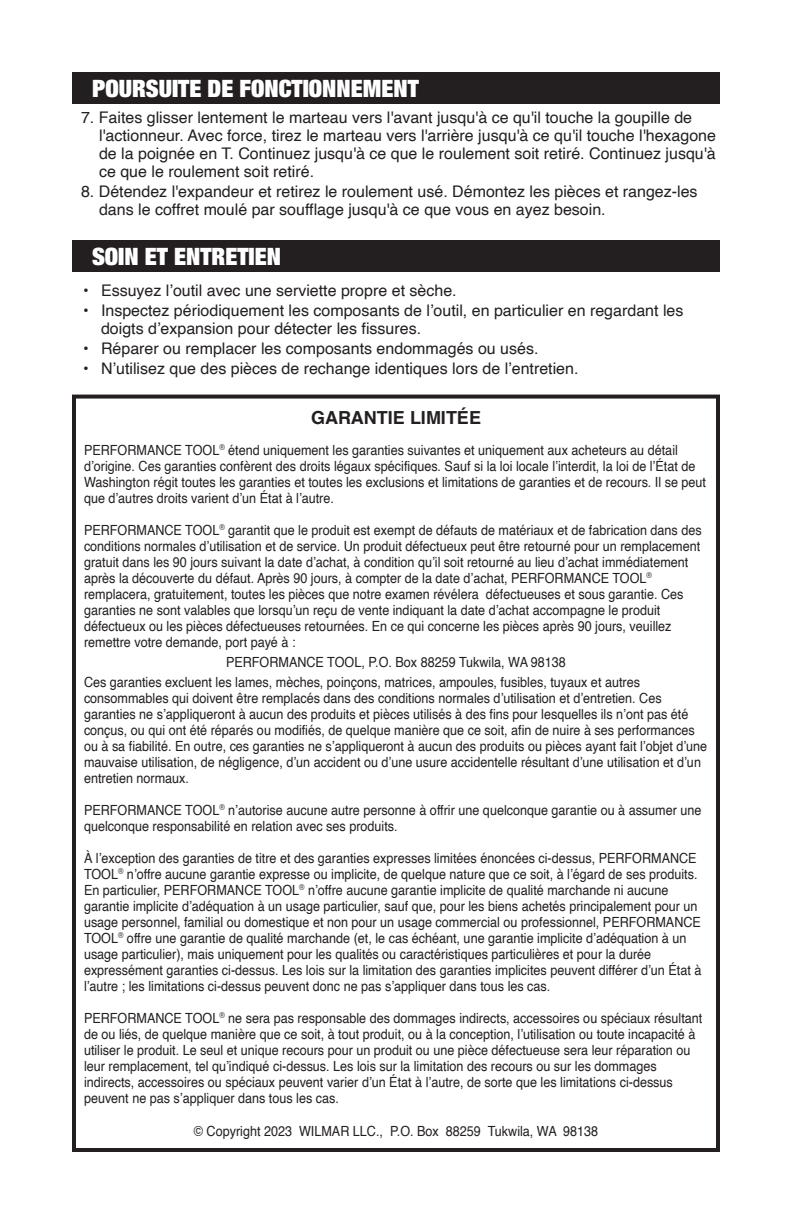
<style>
.page{position:relative;width:792px;height:1224px;background:#fff}
.page>*{position:absolute;margin:0;border:0;box-sizing:border-box;transform-origin:0 0}
.t1{font:900 expanded 24px "Helvetica Neue";color:#fff}
.t2{font:700 18px "Helvetica";color:#231f20}
.t3{font:16px/18px "Helvetica";color:#231f20}
.t4{font:14px/16px "Helvetica";color:#231f20;scale:.9 1}
</style>
<div class="page">
<div style="left:72px;top:240px;width:648px;height:31px;background:#231f20"></div>
<div style="left:72px;top:72px;width:648px;height:31px;background:#231f20"></div>
<div style="left:72px;top:395px;width:648px;height:757px;border:4px solid #231f20"></div>
<p class="t1" style="left:92px;top:73px;width:328px">POURSUITE DE FONCTIONNEMENT</p>
<p class="t3" style="left:99px;top:109px;width:619px;text-indent:-18px">7. Faites glisser lentement le marteau vers l'avant jusqu'à ce qu'il touche la goupille de l'actionneur. Avec force, tirez le marteau vers l'arrière jusqu'à ce qu'il touche l'hexagone de la poignée en T. Continuez jusqu'à ce que le roulement soit retiré. Continuez jusqu'à ce que le roulement soit retiré.</p>
<p class="t3" style="left:99px;top:183px;width:600px;text-indent:-18px">8. Détendez l'expandeur et retirez le roulement usé. Démontez les pièces et rangez-les dans le coffret moulé par soufflage jusqu'à ce que vous en ayez besoin.</p>
<p class="t1" style="left:92px;top:241px;width:190px">SOIN ET ENTRETIEN</p>
<p class="t3" style="left:83px;top:282px;width:375px">• Essuyez l’outil avec une serviette propre et sèche.</p>
<p class="t3" style="left:101px;top:302px;width:584px;text-indent:-18px">• Inspectez périodiquement les composants de l’outil, en particulier en regardant les doigts d’expansion pour détecter les fissures.</p>
<p class="t3" style="left:83px;top:340px;width:457px">• Réparer ou remplacer les composants endommagés ou usés.</p>
<p class="t3" style="left:83px;top:360px;width:497px">• N’utilisez que des pièces de rechange identiques lors de l’entretien.</p>
<p class="t2" style="left:311px;top:403px;width:172px">GARANTIE LIMITÉE</p>
<p class="t4" style="left:84px;top:442px;width:693px">PERFORMANCE TOOL<sup>®</sup> étend uniquement les garanties suivantes et uniquement aux acheteurs au détail d’origine. Ces garanties confèrent des droits légaux spécifiques. Sauf si la loi locale l’interdit, la loi de l’État de Washington régit toutes les garanties et toutes les exclusions et limitations de garanties et de recours. Il se peut que d’autres droits varient d’un État à l’autre.</p>
<p class="t4" style="left:84px;top:522px;width:688px">PERFORMANCE TOOL<sup>®</sup> garantit que le produit est exempt de défauts de matériaux et de fabrication dans des conditions normales d’utilisation et de service. Un produit défectueux peut être retourné pour un remplacement gratuit dans les 90 jours suivant la date d’achat, à condition qu’il soit retourné au lieu d’achat immédiatement après la découverte du défaut. Après 90 jours, à compter de la date d’achat, PERFORMANCE TOOL<sup>® </sup>remplacera, gratuitement, toutes les pièces que notre examen révélera défectueuses et sous garantie. Ces garanties ne sont valables que lorsqu’un reçu de vente indiquant la date d’achat accompagne le produit défectueux ou les pièces défectueuses retournées. En ce qui concerne les pièces après 90 jours, veuillez remettre votre demande, port payé à :</p>
<p class="t4" style="left:226px;top:654px;width:379px">PERFORMANCE TOOL, P.O. Box 88259 Tukwila, WA 98138</p>
<p class="t4" style="left:84px;top:674px;width:694px">Ces garanties excluent les lames, mèches, poinçons, matrices, ampoules, fusibles, tuyaux et autres consommables qui doivent être remplacés dans des conditions normales d’utilisation et d’entretien. Ces garanties ne s’appliqueront à aucun des produits et pièces utilisés à des fins pour lesquelles ils n’ont pas été conçus, ou qui ont été réparés ou modifiés, de quelque manière que ce soit, afin de nuire à ses performances ou à sa fiabilité. En outre, ces garanties ne s’appliqueront à aucun des produits ou pièces ayant fait l’objet d’une mauvaise utilisation, de négligence, d’un accident ou d’une usure accidentelle résultant d’une utilisation et d’un entretien normaux.</p>
<p class="t4" style="left:84px;top:802px;width:688px">PERFORMANCE TOOL<sup>®</sup> n’autorise aucune autre personne à offrir une quelconque garantie ou à assumer une quelconque responsabilité en relation avec ses produits.</p>
<p class="t4" style="left:84px;top:850px;width:688px">À l’exception des garanties de titre et des garanties expresses limitées énoncées ci-dessus, PERFORMANCE TOOL<sup>®</sup> n’offre aucune garantie expresse ou implicite, de quelque nature que ce soit, à l’égard de ses produits.<br>En particulier, PERFORMANCE TOOL<sup>®</sup> n’offre aucune garantie implicite de qualité marchande ni aucune garantie implicite d’adéquation à un usage particulier, sauf que, pour les biens achetés principalement pour un usage personnel, familial ou domestique et non pour un usage commercial ou professionnel, PERFORMANCE TOOL<sup>®</sup> offre une garantie de qualité marchande (et, le cas échéant, une garantie implicite d’adéquation à un usage particulier), mais uniquement pour les qualités ou caractéristiques particulières et pour la durée expressément garanties ci-dessus. Les lois sur la limitation des garanties implicites peuvent différer d’un État à l’autre ; les limitations ci-dessus peuvent donc ne pas s’appliquer dans tous les cas.</p>
<p class="t4" style="left:84px;top:1010px;width:689px">PERFORMANCE TOOL<sup>®</sup> ne sera pas responsable des dommages indirects, accessoires ou spéciaux résultant de ou liés, de quelque manière que ce soit, à tout produit, ou à la conception, l’utilisation ou toute incapacité à utiliser le produit. Le seul et unique recours pour un produit ou une pièce défectueuse sera leur réparation ou leur remplacement, tel qu’indiqué ci-dessus. Les lois sur la limitation des recours ou sur les dommages indirects, accessoires ou spéciaux peuvent varier d’un État à l’autre, de sorte que les limitations ci-dessus peuvent ne pas s’appliquer dans tous les cas.</p>
<p class="t4" style="left:194px;top:1124px;width:451px">© Copyright 2023 WILMAR LLC., P.O. Box 88259 Tukwila, WA 98138</p>
</div>
